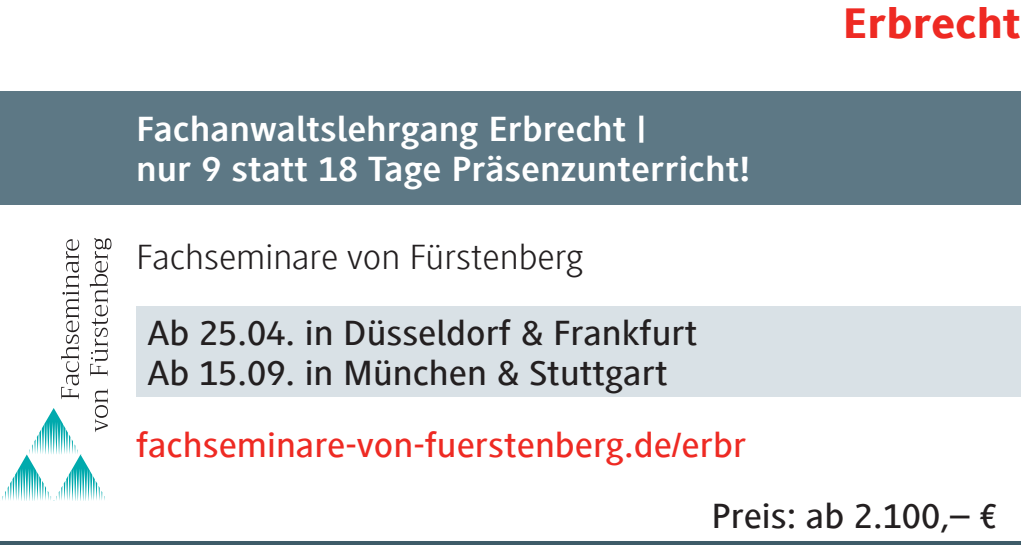
<style>
.page{position:relative;width:1021px;height:545px;background:#fff}
.page>*{position:absolute;margin:0;border:0;box-sizing:border-box;transform-origin:0 0}
.t1{font:800 44px "Generis Sans Com";color:#ee2a23;scale:1.08 1}
.t2{font:500 36px/40px "Generis Sans Com";color:#231f20;scale:1.08 1}
.t3{font:700 36px/40px "Generis Sans Com";color:#fff;scale:1.08 1}
.t4{font:500 36px "Generis Sans Com";color:#ee2a23;scale:1.08 1}
.t5{font:300 36px "Generis Sans Com";color:#231f20;scale:1.08 1}
</style>
<div class="page">
<div style="left:0;top:91px;width:1020px;height:113px;background:#5d7885"></div>
<div style="left:136px;top:306px;width:884px;height:91px;background:#d9e1e6"></div>
<hr style="left:0;top:541px;width:1020px;height:3px;background:#3e5b68">
<svg style="left:2px;top:238px;width:109px;height:262px"></svg>
<p class="t3" style="left:136px;top:109px;width:570px">Fachanwaltslehrgang Erbrecht |<br>nur 9 statt 18 Tage Präsenzunterricht!</p>
<p class="t5" style="left:136px;top:237px;width:415px">Fachseminare von Fürstenberg</p>
<p class="t1" style="left:842px;top:-1px;width:166px">Erbrecht</p>
<p class="t2" style="left:147px;top:313px;width:510px">Ab 25.04. in Düsseldorf &amp; Frankfurt<br>Ab 15.09. in München &amp; Stuttgart</p>
<p class="t4" style="left:136px;top:425px;width:566px">fachseminare-von-fuerstenberg.de/erbr</p>
<p class="t2" style="left:711px;top:496px;width:267px">Preis: ab 2.100,– €</p>
</div>
